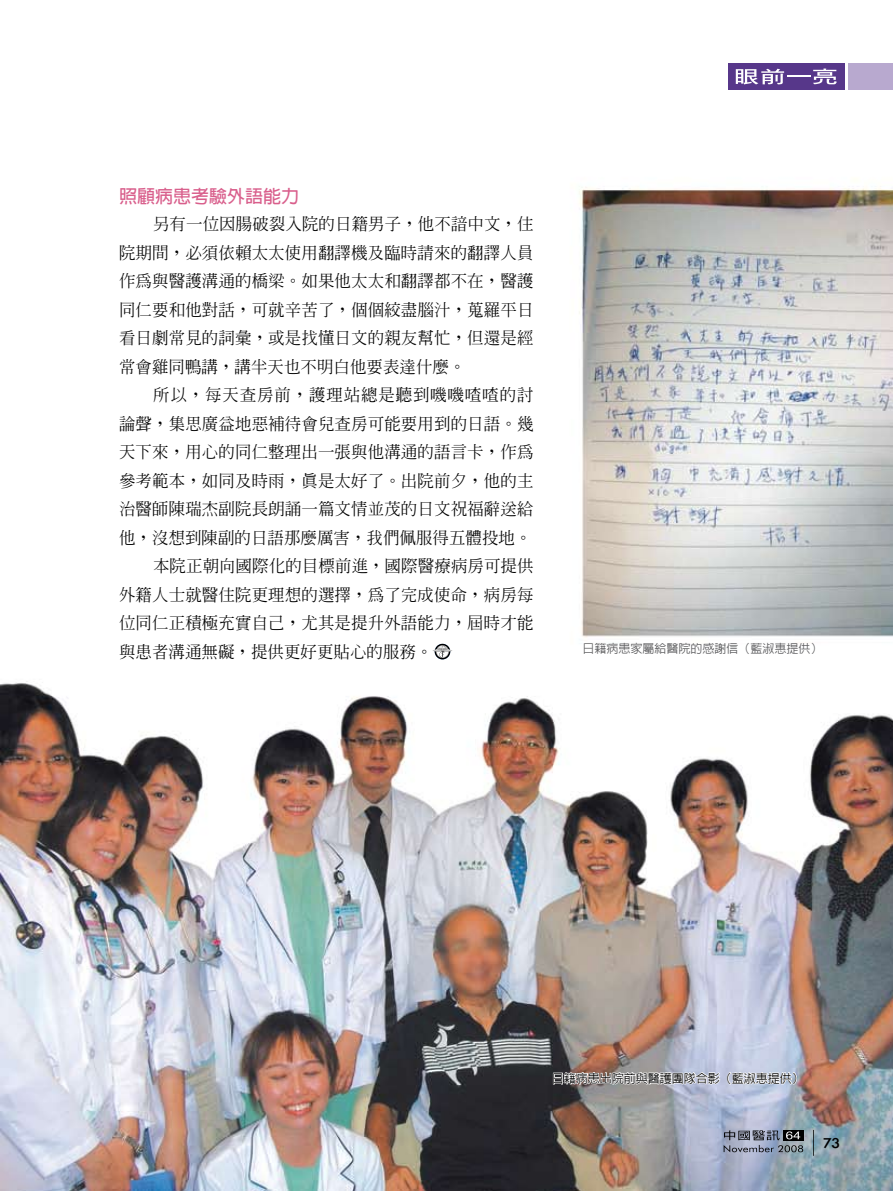
<style>
.page{position:relative;width:893px;height:1191px;background:#fff}
.page>*{position:absolute;margin:0;border:0;box-sizing:border-box;transform-origin:0 0}
.t1{font:700 18px "Lin Gothic";color:#d95f8c}
.t2{font:500 16.5px/28.5px "Inn Ming";letter-spacing:.005em;color:#000;text-align:justify}
.t3{font:500 16.5px "Inn Ming";letter-spacing:.05em;color:#000}
.t4{font:16.2px "Li Gothic Med";color:#000;scale:1.11 1}
.t5{font:500 12px "Lin Gothic";color:#000}
.t6{font:500 12px "Lin Gothic";color:#58585a}
</style>
<div class="page">
<img style="left:0;top:63px;width:893px;height:1128px">
<svg style="left:433px;top:645px;width:19px;height:13px"></svg>
<svg style="left:813px;top:1130px;width:1px;height:25px"></svg>
<svg style="left:724px;top:1130px;width:79px;height:22px;background:#767d8c"></svg>
<div style="left:728px;top:64px;width:116px;height:26px;background:#57378a"></div>
<div style="left:848px;top:64px;width:45px;height:26px;background:#b8a9cf"></div>
<svg style="left:736px;top:69px;width:48px;height:15px"></svg>
<hr style="left:787px;top:75px;width:23px;height:2px;background:#fff">
<svg style="left:813px;top:68px;width:24px;height:16px"></svg>
<img style="left:552px;top:1023px;width:246px;height:73px">
<p class="t1" style="left:119px;top:187px;width:181px">照顧病患考驗外語能力</p>
<p class="t2" style="left:119px;top:209px;width:416px;text-indent:34px">另有一位因腸破裂入院的日籍男子，他不諳中文，住院期間，必須依賴太太使用翻譯機及臨時請來的翻譯人員作為與醫護溝通的橋梁。如果他太太和翻譯都不在，醫護同仁要和他對話，可就辛苦了，個個絞盡腦汁，蒐羅平日看日劇常見的詞彙，或是找懂日文的親友幫忙，但還是經常會雞同鴨講，講半天也不明白他要表達什麼。</p>
<p class="t3" style="left:153px;top:386px;width:382px">所以，每天查房前，護理站總是聽到嘰嘰喳喳的討</p>
<p class="t2" style="left:119px;top:409px;width:416px">論聲，集思廣益地惡補待會兒查房可能要用到的日語。幾</p>
<p class="t2" style="left:119px;top:437px;width:416px">天下來，用心的同仁整理出一張與他溝通的語言卡，作為</p>
<p class="t2" style="left:119px;top:466px;width:416px">參考範本，如同及時雨，真是太好了。出院前夕，他的主</p>
<p class="t2" style="left:119px;top:494px;width:416px">治醫師陳瑞杰副院長朗誦一篇文情並茂的日文祝福辭送給</p>
<p class="t2" style="left:119px;top:523px;width:414px">他，沒想到陳副的日語那麼厲害，我們佩服得五體投地。</p>
<p class="t2" style="left:153px;top:551px;width:382px">本院正朝向國際化的目標前進，國際醫療病房可提供</p>
<p class="t2" style="left:119px;top:580px;width:416px">外籍人士就醫住院更理想的選擇，為了完成使命，病房每</p>
<p class="t2" style="left:119px;top:608px;width:416px">位同仁正積極充實自己，尤其是提升外語能力，屆時才能</p>
<p class="t2" style="left:119px;top:637px;width:315px">與患者溝通無礙，提供更好更貼心的服務。</p>
<p class="t6" style="left:583px;top:642px;width:242px">日籍病患家屬給醫院的感謝信（藍淑惠提供）</p>
<p class="t5" style="left:552px;top:1072px;width:253px">日籍病患出院前與醫護團隊合影（藍淑惠提供）</p>
<p class="t4" style="left:823px;top:1134px;width:17px">73</p>
</div>
